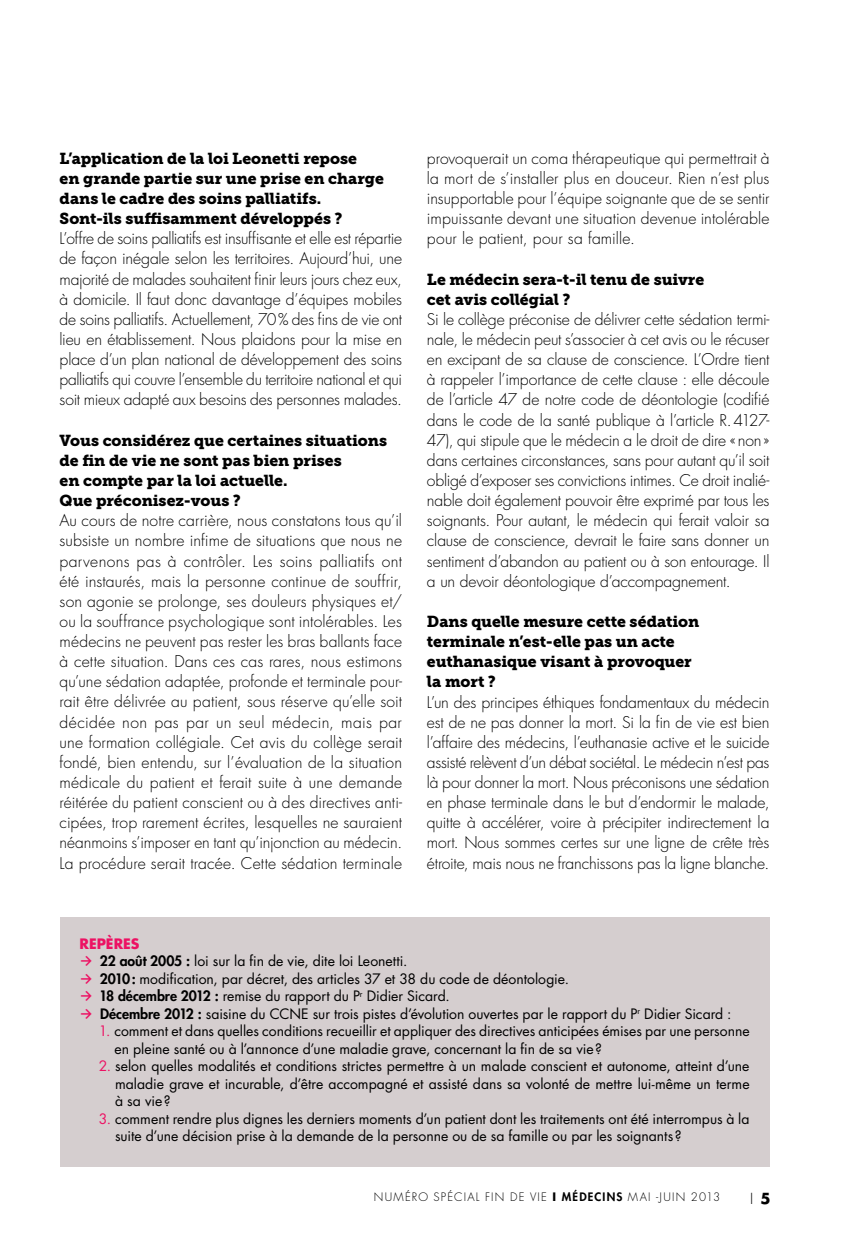
<style>
.page{position:relative;width:844px;height:1241px;background:#fff}
.page>*{position:absolute;margin:0;border:0;box-sizing:border-box;transform-origin:0 0}
.t1{font:300 15.75px/20.1px "Futura Std";letter-spacing:-.005em;color:#000;text-align:justify}
.t2{font:15.75px/20.1px "Museo Slab 900";letter-spacing:-.005em;color:#000}
.t3{font:300 14.88px "Futura Std";color:#000}
.t4{font:14px/17.5px "Futura Std";color:#000}
.t5{font:300 11.38px "Futura Std";letter-spacing:.105em;color:#000}
.s1{font-weight:700;color:#ed1163}
.s2{font-family:"Flesh Plain";color:#ed1163}
.s3{font-weight:800}
.s4{color:#ed1163}
.s5{font-weight:700}
</style>
<div class="page">
<div style="left:60px;top:917px;width:709px;height:249px;background:#d5cecf"></div>
<p class="t2" style="left:60px;top:148px;width:326px">L’application de la loi Leonetti repose<br>en grande partie sur une prise en charge dans le cadre des soins palliatifs.<br>Sont-ils suffisamment développés ?</p>
<p class="t1" style="left:60px;top:229px;width:344px">L’offre de soins palliatifs est insuffisante et elle est répartie de façon inégale selon les territoires. Aujourd’hui, une majorité de malades souhaitent finir leurs jours chez eux, à domicile. Il faut donc davantage d’équipes mobiles de soins palliatifs. Actuellement, 70% des fins de vie ont lieu en établissement. Nous plaidons pour la mise en place d’un plan national de développement des soins palliatifs qui couvre l’ensemble du territoire national et qui soit mieux adapté aux besoins des personnes malades.</p>
<p class="t2" style="left:60px;top:430px;width:329px">Vous considérez que certaines situations de fin de vie ne sont pas bien prises<br>en compte par la loi actuelle.<br>Que préconisez-vous ?</p>
<p class="t1" style="left:60px;top:511px;width:344px">Au cours de notre carrière, nous constatons tous qu’il subsiste un nombre infime de situations que nous ne parvenons pas à contrôler. Les soins palliatifs ont été instaurés, mais la personne continue de souffrir, son agonie se prolonge, ses douleurs physiques et/ ou la souffrance psychologique sont intolérables. Les médecins ne peuvent pas rester les bras ballants face à cette situation. Dans ces cas rares, nous estimons qu’une sédation adaptée, profonde et terminale pour&shy;rait être délivrée au patient, sous réserve qu’elle soit décidée non pas par un seul médecin, mais par une formation collégiale. Cet avis du collège serait fondé, bien entendu, sur l’évaluation de la situation médicale du patient et ferait suite à une demande réitérée du patient conscient ou à des directives anti&shy;cipées, trop rarement écrites, lesquelles ne sauraient néanmoins s’imposer en tant qu’injonction au médecin.<br>La procédure serait tracée. Cette sédation terminale</p>
<p class="t1" style="left:427px;top:148px;width:344px">provoquerait un coma thérapeutique qui permettrait à la mort de s’installer plus en douceur. Rien n’est plus insupportable pour l’équipe soignante que de se sentir impuissante devant une situation devenue intolérable pour le patient, pour sa famille.</p>
<p class="t2" style="left:427px;top:269px;width:279px">Le médecin sera-t-il tenu de suivre cet avis collégial ?</p>
<p class="t1" style="left:427px;top:309px;width:344px">Si le collège préconise de délivrer cette sédation termi&shy;nale, le médecin peut s’associer à cet avis ou le récuser en excipant de sa clause de conscience. L’Ordre tient à rappeler l’importance de cette clause : elle découle de l’article 47 de notre code de déontologie (codifié dans le code de la santé publique à l’article R.4127- 47), qui stipule que le médecin a le droit de dire «non» dans certaines circonstances, sans pour autant qu’il soit obligé d’exposer ses convictions intimes. Ce droit inalié&shy;nable doit également pouvoir être exprimé par tous les soignants. Pour autant, le médecin qui ferait valoir sa clause de conscience, devrait le faire sans donner un sentiment d’abandon au patient ou à son entourage. Il a un devoir déontologique d’accompagnement.</p>
<p class="t2" style="left:427px;top:611px;width:274px">Dans quelle mesure cette sédation terminale n’est-elle pas un acte euthanasique visant à provoquer la mort ?</p>
<p class="t1" style="left:427px;top:692px;width:344px">L’un des principes éthiques fondamentaux du médecin est de ne pas donner la mort. Si la fin de vie est bien l’affaire des médecins, l’euthanasie active et le suicide assisté relèvent d’un débat sociétal. Le médecin n’est pas là pour donner la mort. Nous préconisons une sédation en phase terminale dans le but d’endormir le malade, quitte à accélérer, voire à précipiter indirectement la mort. Nous sommes certes sur une ligne de crête très étroite, mais nous ne franchissons pas la ligne blanche.</p>
<p class="t4" style="left:79px;top:934px;width:653px"><span class="s1">REPÈRES<br></span><span class="s2">q</span> <span class="s3">22 août 2005 :</span> loi sur la fin de vie, dite loi Leonetti.<br><span class="s2">q</span> <span class="s3">2010:</span> modification, par décret, des articles 37 et 38 du code de déontologie.<br><span class="s2">q</span> <span class="s3">18 décembre 2012 :</span> remise du rapport du P<sup>r</sup> Didier Sicard.<br><span class="s2">q</span> <span class="s3">Décembre 2012 :</span> saisine du CCNE sur trois pistes d’évolution ouvertes par le rapport du P<sup>r</sup> Didier Sicard :</p>
<p class="t4" style="left:114px;top:1022px;width:636px;text-indent:-16px"><span class="s4">1.</span> comment et dans quelles conditions recueillir et appliquer des directives anticipées émises par une personne en pleine santé ou à l’annonce d’une maladie grave, concernant la fin de sa vie?</p>
<p class="t4" style="left:115px;top:1057px;width:635px;text-align:justify;text-indent:-16px"><span class="s4">2.</span> selon quelles modalités et conditions strictes permettre à un malade conscient et autonome, atteint d’une maladie grave et incurable, d’être accompagné et assisté dans sa volonté de mettre lui-même un terme à sa vie?</p>
<p class="t4" style="left:115px;top:1109px;width:635px;text-indent:-16px"><span class="s4">3.</span> comment rendre plus dignes les derniers moments d’un patient dont les traitements ont été interrompus à la suite d’une décision prise à la demande de la personne ou de sa famille ou par les soignants?</p>
<p class="t5" style="left:374px;top:1189px;width:348px">Numéro spécial fin de vie <span class="s5">I</span> <span class="s3">Médecins</span> mai -juin 2013</p>
<p class="t3" style="left:750px;top:1188px;width:22px">I <span class="s5">5</span></p>
</div>
